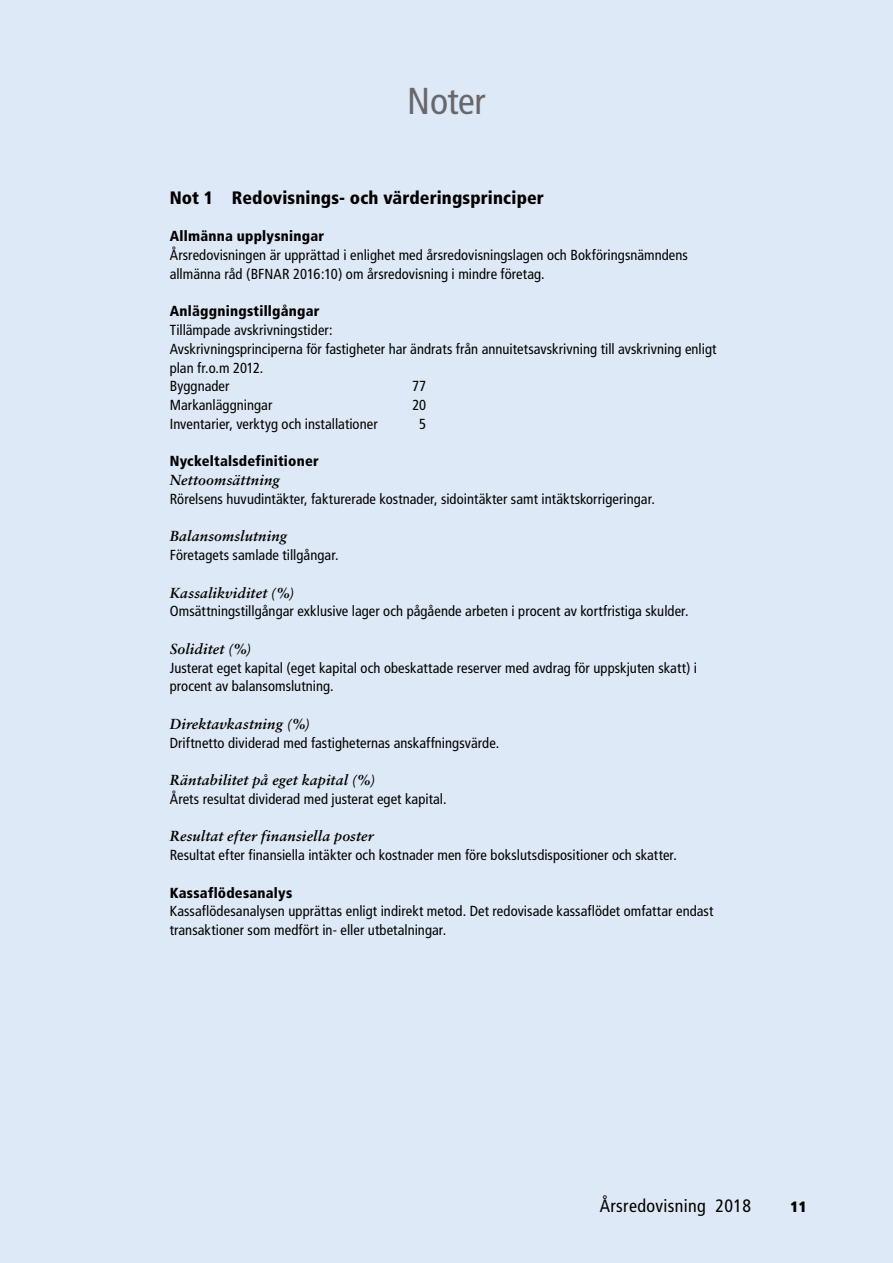
<style>
.page{position:relative;width:893px;height:1263px;background:#dde9f6}
.page>*{position:absolute;margin:0;border:0;box-sizing:border-box;transform-origin:0 0}
.t1{font:condensed 37.5px "Frutiger";letter-spacing:-.01em;color:#68676c}
.t2{font:900 condensed 18px "Frutiger";letter-spacing:.005em;color:#000}
.t3{font:condensed 18px "Frutiger";letter-spacing:.02em;color:#000}
.t4{font:900 condensed 15px "Frutiger";color:#000}
.t5{font:condensed 14.55px/18.8px "Frutiger";letter-spacing:.005em;color:#000}
.t6{font:italic 700 14.55px "Sabon";letter-spacing:.01em;color:#000}
.t7{font:900 condensed 14.55px "Frutiger";letter-spacing:.015em;color:#000}
</style>
<div class="page">
<h1 class="t1" style="left:407px;top:79px;width:80px">Noter</h1>
<p class="t2" style="left:170px;top:187px;width:376px">Not 1 Redovisnings- och värderingsprinciper</p>
<p class="t7" style="left:170px;top:227px;width:156px">Allmänna upplysningar</p>
<p class="t5" style="left:170px;top:246px;width:520px">Årsredovisningen är upprättad i enlighet med årsredovisningslagen och Bokföringsnämndens allmänna råd (BFNAR 2016:10) om årsredovisning i mindre företag.</p>
<p class="t7" style="left:170px;top:302px;width:151px">Anläggningstillgångar</p>
<p class="t5" style="left:170px;top:321px;width:548px">Tillämpade avskrivningstider:<br>Avskrivningsprinciperna för fastigheter har ändrats från annuitetsavskrivning till avskrivning enligt plan fr.o.m 2012.<br>Byggnader</p>
<p class="t5" style="left:412px;top:377px;width:16px">77</p>
<p class="t5" style="left:170px;top:396px;width:104px">Markanläggningar</p>
<p class="t5" style="left:412px;top:396px;width:15px">20</p>
<p class="t5" style="left:170px;top:415px;width:209px">Inventarier, verktyg och installationer</p>
<p class="t5" style="left:419px;top:415px;width:8px">5</p>
<p class="t7" style="left:170px;top:453px;width:151px">Nyckeltalsdefinitioner</p>
<p class="t6" style="left:170px;top:471px;width:112px">Nettoomsättning</p>
<p class="t5" style="left:170px;top:490px;width:487px">Rörelsens huvudintäkter, fakturerade kostnader, sidointäkter samt intäktskorrigeringar.</p>
<p class="t6" style="left:170px;top:527px;width:119px">Balansomslutning</p>
<p class="t5" style="left:170px;top:546px;width:170px">Företagets samlade tillgångar.</p>
<p class="t6" style="left:170px;top:584px;width:126px">Kassalikviditet (%)</p>
<p class="t5" style="left:170px;top:602px;width:520px">Omsättningstillgångar exklusive lager och pågående arbeten i procent av kortfristiga skulder.</p>
<p class="t6" style="left:170px;top:640px;width:83px">Soliditet (%)</p>
<p class="t5" style="left:170px;top:658px;width:529px">Justerat eget kapital (eget kapital och obeskattade reserver med avdrag för uppskjuten skatt) i procent av balansomslutning.</p>
<p class="t6" style="left:170px;top:715px;width:142px">Direktavkastning (%)</p>
<p class="t5" style="left:170px;top:733px;width:331px">Driftnetto dividerad med fastigheternas anskaffningsvärde.</p>
<p class="t6" style="left:170px;top:771px;width:207px">Räntabilitet på eget kapital (%)</p>
<p class="t5" style="left:170px;top:790px;width:278px">Årets resultat dividerad med justerat eget kapital.</p>
<p class="t6" style="left:170px;top:827px;width:205px">Resultat efter finansiella poster</p>
<p class="t5" style="left:170px;top:846px;width:509px">Resultat efter finansiella intäkter och kostnader men före bokslutsdispositioner och skatter.</p>
<p class="t7" style="left:170px;top:884px;width:124px">Kassaflödesanalys</p>
<p class="t5" style="left:170px;top:902px;width:545px">Kassaflödesanalysen upprättas enligt indirekt metod. Det redovisade kassaflödet omfattar endast transaktioner som medfört in- eller utbetalningar.</p>
<p class="t3" style="left:600px;top:1195px;width:153px">Årsredovisning 2018</p>
<p class="t4" style="left:791px;top:1197px;width:17px">11</p>
</div>
